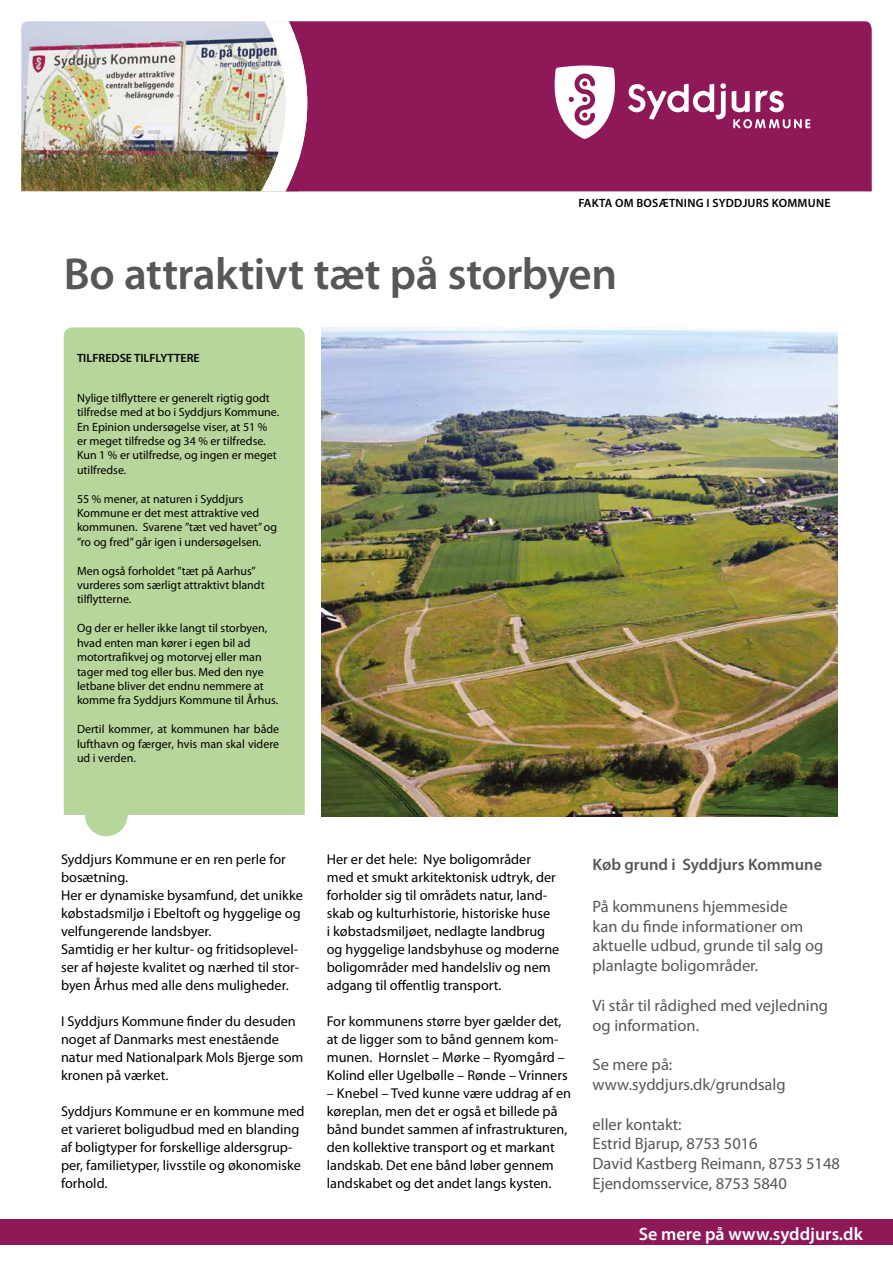
<style>
.page{position:relative;width:893px;height:1263px;background:#fff}
.page>*{position:absolute;margin:0;border:0;box-sizing:border-box;transform-origin:0 0}
.t1{font:600 45px "Myriad Pro";letter-spacing:-.01em;color:#575756}
.t2{font:600 18px "Myriad Pro";color:#fff}
.t3{font:16.5px/19.8px "Myriad Pro";color:#575756}
.t4{font:600 16.5px "Myriad Pro";color:#575756}
.t5{font:14.25px/18px "Myriad Pro";color:#000}
.t6{font:12px/14.4px "Myriad Pro";color:#000}
.t7{font:600 12px "Myriad Pro";letter-spacing:.02em;color:#000}
.t8{font:600 12px "Myriad Pro";color:#000}
</style>
<div class="page">
<img style="left:21px;top:21px;width:240px;height:170px">
<div style="left:307px;top:21px;width:565px;height:170px;background:#8f1858"></div>
<img style="left:261px;top:21px;width:46px;height:170px">
<div style="left:0;top:1219px;width:893px;height:26px;background:#8f1858"></div>
<img style="left:322px;top:327px;width:515px;height:489px">
<svg style="left:733px;top:119px;width:77px;height:9px"></svg>
<svg style="left:555px;top:65px;width:171px;height:74px"></svg>
<svg style="left:732px;top:91px;width:52px;height:21px"></svg>
<div style="left:64px;top:327px;width:241px;height:509px;background:#b7d69b"></div>
<p class="t7" style="left:578px;top:195px;width:254px">FAKTA OM BOSÆTNING I SYDDJURS KOMMUNE</p>
<h1 class="t1" style="left:64px;top:245px;width:555px">Bo attraktivt tæt på storbyen</h1>
<p class="t8" style="left:77px;top:350px;width:124px">TILFREDSE TILFLYTTERE</p>
<p class="t6" style="left:77px;top:390px;width:204px">Nylige tilflyttere er generelt rigtig godt tilfredse med at bo i Syddjurs Kommune.<br>En Epinion undersøgelse viser, at 51 % er meget tilfredse og 34 % er tilfredse.<br>Kun 1 % er utilfredse, og ingen er meget utilfredse.</p>
<p class="t6" style="left:77px;top:491px;width:202px">55 % mener, at naturen i Syddjurs Kommune er det mest attraktive ved kommunen. Svarene ”tæt ved havet” og ”ro og fred” går igen i undersøgelsen.</p>
<p class="t6" style="left:77px;top:563px;width:189px">Men også forholdet ”tæt på Aarhus” vurderes som særligt attraktivt blandt tilflytterne.</p>
<p class="t6" style="left:77px;top:621px;width:203px">Og der er heller ikke langt til storbyen, hvad enten man kører i egen bil ad motortrafikvej og motorvej eller man tager med tog eller bus. Med den nye letbane bliver det endnu nemmere at komme fra Syddjurs Kommune til Århus.</p>
<p class="t6" style="left:77px;top:722px;width:204px;text-align:justify">Dertil kommer, at kommunen har både lufthavn og færger, hvis man skal videre ud i verden.</p>
<p class="t5" style="left:61px;top:850px;width:243px">Syddjurs Kommune er en ren perle for bosætning.<br>Her er dynamiske bysamfund, det unikke købstadsmiljø i Ebeltoft og hyggelige og velfungerende landsbyer.<br>Samtidig er her kultur- og fritidsoplevel&shy;ser af højeste kvalitet og nærhed til stor&shy;byen Århus med alle dens muligheder.</p>
<p class="t5" style="left:61px;top:1012px;width:244px">I Syddjurs Kommune finder du desuden noget af Danmarks mest enestående natur med Nationalpark Mols Bjerge som kronen på værket.</p>
<p class="t5" style="left:61px;top:1102px;width:245px">Syddjurs Kommune er en kommune med et varieret boligudbud med en blanding af boligtyper for forskellige aldersgrup&shy;per, familietyper, livsstile og økonomiske forhold.</p>
<p class="t5" style="left:327px;top:850px;width:234px">Her er det hele: Nye boligområder med et smukt arkitektonisk udtryk, der forholder sig til områdets natur, land&shy;skab og kulturhistorie, historiske huse<br>i købstadsmiljøet, nedlagte landbrug og hyggelige landsbyhuse og moderne boligområder med handelsliv og nem adgang til offentlig transport.</p>
<p class="t5" style="left:327px;top:1012px;width:242px">For kommunens større byer gælder det, at de ligger som to bånd gennem kom&shy;munen. Hornslet – Mørke – Ryomgård – Kolind eller Ugelbølle – Rønde – Vrinners</p>
<p class="t5" style="left:327px;top:1084px;width:246px">– Knebel – Tved kunne være uddrag af en køreplan, men det er også et billede på bånd bundet sammen af infrastrukturen, den kollektive transport og et markant landskab. Det ene bånd løber gennem landskabet og det andet langs kysten.</p>
<p class="t4" style="left:593px;top:854px;width:231px">Køb grund i Syddjurs Kommune</p>
<p class="t3" style="left:593px;top:896px;width:232px">På kommunens hjemmeside<br>kan du finde informationer om aktuelle udbud, grunde til salg og planlagte boligområder.</p>
<p class="t3" style="left:593px;top:995px;width:237px">Vi står til rådighed med vejledning og information.</p>
<p class="t3" style="left:593px;top:1054px;width:194px">Se mere på: www.syddjurs.dk/grundsalg</p>
<p class="t3" style="left:593px;top:1114px;width:249px">eller kontakt:<br>Estrid Bjarup, 8753 5016<br>David Kastberg Reimann, 8753 5148<br>Ejendomsservice, 8753 5840</p>
<p class="t2" style="left:639px;top:1222px;width:226px">Se mere på www.syddjurs.dk</p>
</div>
